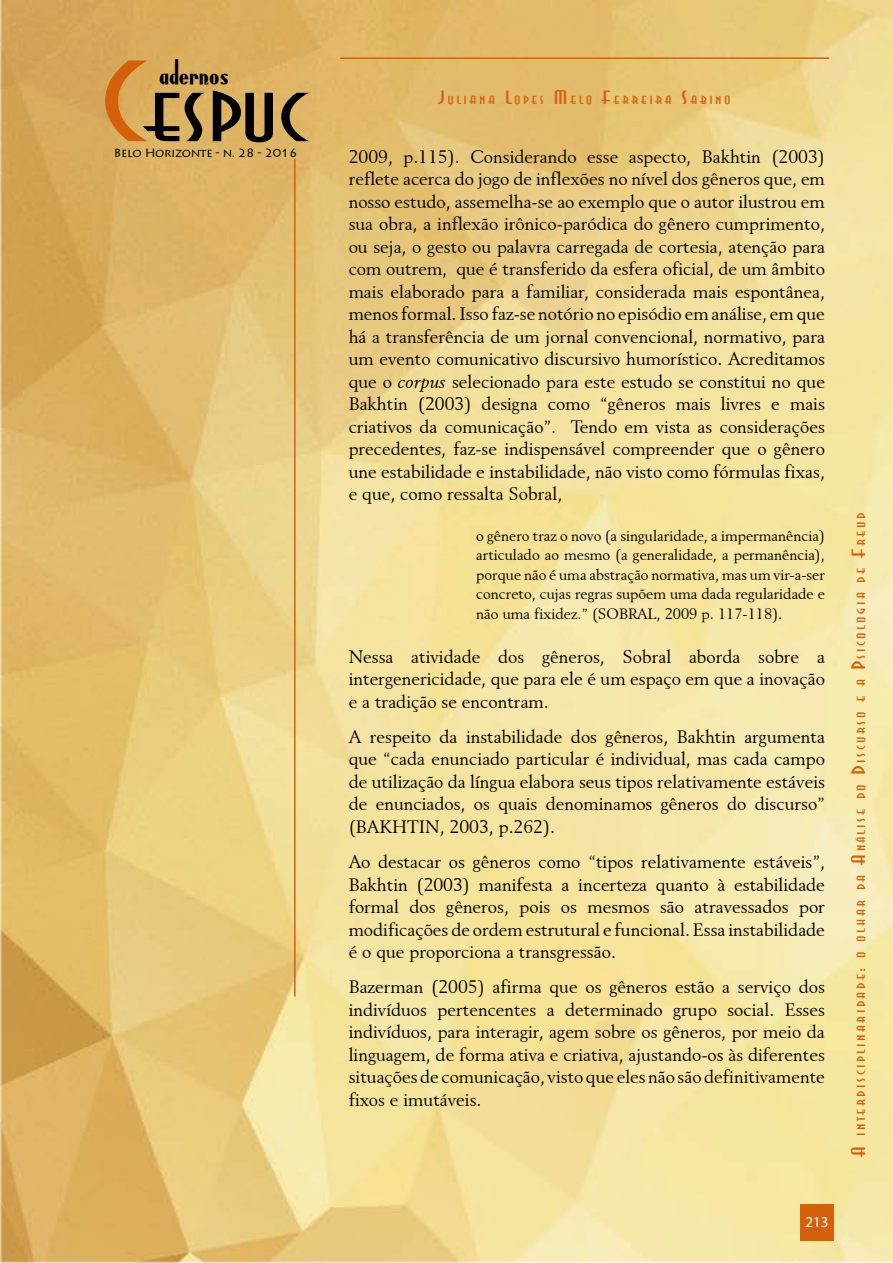
<style>
.page{position:relative;width:893px;height:1263px;background:#fff}
.page>*{position:absolute;margin:0;border:0;box-sizing:border-box;transform-origin:0 0}
.t1{font:expanded 108px "Asia";color:#000}
.t2{font:30px "Anchor Steam NF";color:#000}
.t3{font:18px/22.5px "Revival 565 BT";color:#000;text-align:justify}
.t4{font:expanded 18px "Asia";letter-spacing:.14em;color:#d4600c}
.t5{font:15px/19.5px "Revival 565 BT";color:#000;text-align:justify}
.t6{font:15px "Myriad Pro";color:#fff}
.t7{font:12px "Lithos Pro";letter-spacing:-.03em;color:#000}
.s1{color:#d4600c}
.s2{font-style:italic}
.s3{font-size:10.5px}
</style>
<div class="page">
<img style="left:0;top:0;width:893px;height:1263px">
<div style="left:800px;top:1203px;width:34px;height:37px;background:#d4600c"></div>
<hr style="left:294px;top:159px;width:2px;height:837px;background:#d4600c">
<hr style="left:340px;top:57px;width:489px;height:2px;background:#d4600c">
<h2 class="t2" style="left:159px;top:51px;width:71px">adernos</h2>
<h1 class="t1" style="left:101px;top:42px;width:208px"><span class="s1">C</span>espuc</h1>
<p class="t7" style="left:114px;top:146px;width:185px">Belo Horizonte - n. 28 - 2016</p>
<p class="t3" style="left:349px;top:145px;width:478px">2009, p.115). Considerando esse aspecto, Bakhtin (2003) reflete acerca do jogo de inflexões no nível dos gêneros que, em nosso estudo, assemelha-se ao exemplo que o autor ilustrou em sua obra, a inflexão irônico-paródica do gênero cumprimento, ou seja, o gesto ou palavra carregada de cortesia, atenção para com outrem, que é transferido da esfera oficial, de um âmbito mais elaborado para a familiar, considerada mais espontânea, menos formal. Isso faz-se notório no episódio em análise, em que há a transferência de um jornal convencional, normativo, para um evento comunicativo discursivo humorístico. Acreditamos que o <span class="s2">corpus</span> selecionado para este estudo se constitui no que Bakhtin (2003) designa como “gêneros mais livres e mais criativos da comunicação”. Tendo em vista as considerações precedentes, faz-se indispensável compreender que o gênero une estabilidade e instabilidade, não visto como fórmulas fixas, e que, como ressalta Sobral,</p>
<p class="t5" style="left:476px;top:526px;width:350px">o gênero traz o novo (a singularidade, a impermanência) articulado ao mesmo (a generalidade, a permanência), porque não é uma abstração normativa, mas um vir-a-ser concreto, cujas regras supõem uma dada regularidade e não uma fixidez.” (SOBRAL, 2009 p. 117-118).</p>
<p class="t3" style="left:349px;top:645px;width:478px">Nessa atividade dos gêneros, Sobral aborda sobre a intergenericidade, que para ele é um espaço em que a inovação e a tradição se encontram.</p>
<p class="t3" style="left:349px;top:725px;width:478px">A respeito da instabilidade dos gêneros, Bakhtin argumenta que “cada enunciado particular é individual, mas cada campo de utilização da língua elabora seus tipos relativamente estáveis de enunciados, os quais denominamos gêneros do discurso” (BAKHTIN, 2003, p.262).</p>
<p class="t3" style="left:349px;top:850px;width:478px">Ao destacar os gêneros como “tipos relativamente estáveis”, Bakhtin (2003) manifesta a incerteza quanto à estabilidade formal dos gêneros, pois os mesmos são atravessados por modificações de ordem estrutural e funcional. Essa instabilidade é o que proporciona a transgressão.</p>
<p class="t3" style="left:349px;top:976px;width:478px">Bazerman (2005) afirma que os gêneros estão a serviço dos indivíduos pertencentes a determinado grupo social. Esses indivíduos, para interagir, agem sobre os gêneros, por meio da linguagem, de forma ativa e criativa, ajustando-os às diferentes situações de comunicação, visto que eles não são definitivamente fixos e imutáveis.</p>
<p class="t4" style="left:439px;top:88px;width:294px">Juliana Lopes Melo Ferreira Sabino</p>
<p class="t4" style="left:849px;top:1157px;width:645px;rotate:-90deg">A interdisciplinaridade: o olhar da An<span class="s3">á</span>lise do Discurso e a Psicologia de Freud</p>
<p class="t6" style="left:805px;top:1213px;width:25px">213</p>
</div>
